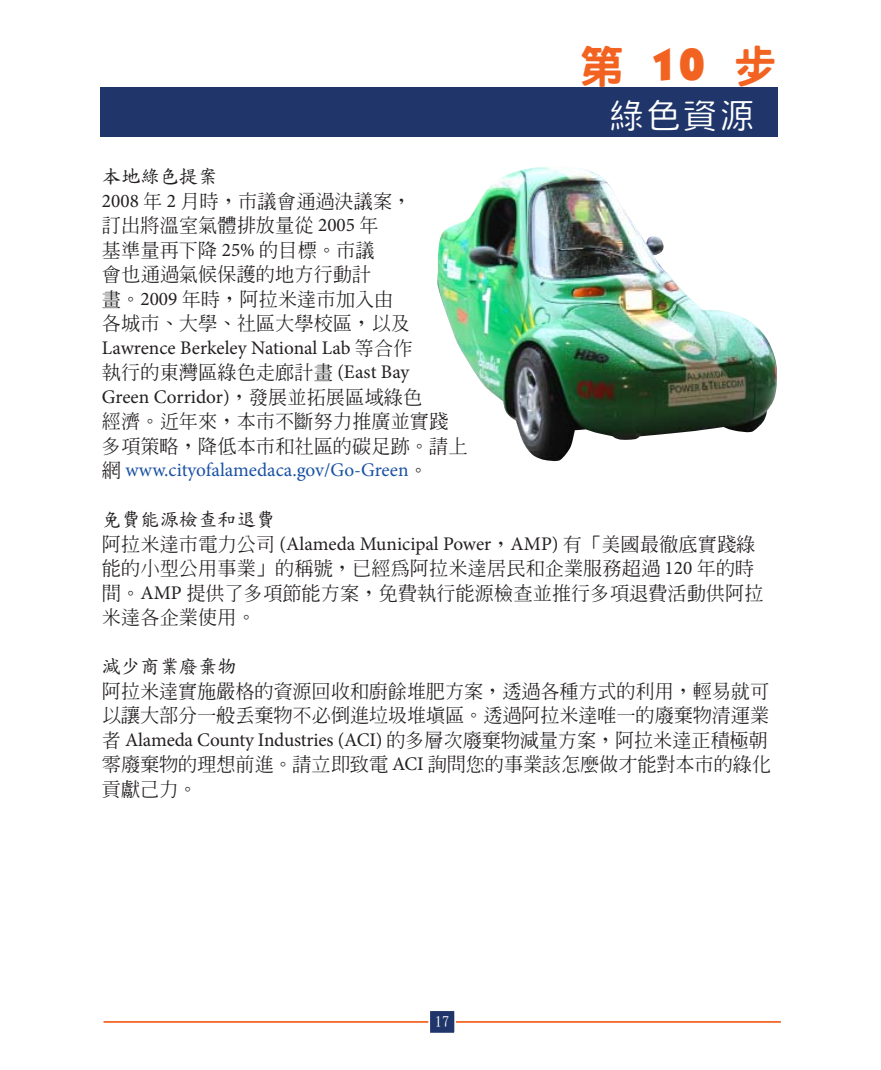
<style>
.page{position:relative;width:881px;height:1070px;background:#fff}
.page>*{position:absolute;margin:0;border:0;box-sizing:border-box;transform-origin:0 0}
.t1{font:800 45.5px "Han Wang Hei";color:#f26322}
.t2{font:300 35px "Han Wang Hei";color:#fff}
.t3{font:500 19.25px/24.5px "Han Wang Ming";color:#231f20}
.t4{font:19.25px "Minion Pro";letter-spacing:-.005em;color:#231f20}
.t5{font:19.25px "Minion Pro";color:#1a51a3}
.t6{font:19.25px "DF Kai Shu SB Estd BF";color:#231f20}
.t7{font:14px "DF Kai Shu SB Estd BF";color:#fff}
.s1{font-family:"Kabel IT Cby BT";font-weight:900}
.s2{font-family:"Minion Pro";font-weight:400}
.s3{font-family:"Han Wang Ming";font-weight:500}
.s4{font-family:"Han Wang Ming";font-weight:500;color:#231f20}
</style>
<div class="page">
<hr style="left:104px;top:1021px;width:677px;height:1px;background:#f26322">
<div style="left:429px;top:1010px;width:26px;height:23px;background:#20366a"></div>
<div style="left:428px;top:1009px;width:28px;height:25px;border:2px solid #fff"></div>
<div style="left:100px;top:88px;width:678px;height:49px;background:#20366a"></div>
<img style="left:437px;top:167px;width:340px;height:295px">
<h1 class="t1" style="left:578px;top:44px;width:201px">第 <span class="s1">10</span> 步</h1>
<h2 class="t2" style="left:609px;top:97px;width:147px">綠色資源</h2>
<p class="t6" style="left:102px;top:167px;width:117px">本地綠色提案</p>
<p class="t3" style="left:102px;top:188px;width:311px"><span class="s2">2008</span> 年 <span class="s2">2</span> 月時，市議會通過決議案，訂出將溫室氣體排放量從 <span class="s2">2005</span> 年<br>基準量再下降 <span class="s2">25%</span> 的目標。市議<br>會也通過氣候保護的地方行動計<br>畫。<span class="s2">2009</span> 年時，阿拉米達市加入由各城市、大學、社區大學校區，以及</p>
<p class="t4" style="left:102px;top:340px;width:312px">Lawrence Berkeley National Lab <span class="s3">等合作</span></p>
<p class="t3" style="left:102px;top:360px;width:309px">執行的東灣區綠色走廊計畫 <span class="s2">(East Bay</span></p>
<p class="t4" style="left:102px;top:389px;width:322px">Green Corridor)<span class="s3">，發展並拓展區域綠色</span></p>
<p class="t3" style="left:102px;top:409px;width:367px">經濟。近年來，本市不斷努力推廣並實踐多項策略，降低本市和社區的碳足跡。請上</p>
<p class="t5" style="left:102px;top:462px;width:327px"><span class="s4">網</span> www.cityofalamedaca.gov/Go-Green<span class="s4">。</span></p>
<p class="t6" style="left:102px;top:510px;width:175px">免費能源檢查和退費</p>
<p class="t4" style="left:102px;top:536px;width:655px"><span class="s3">阿拉米達市電力公司</span> (Alameda Municipal Power<span class="s3">，</span>AMP) <span class="s3">有「美國最徹底實踐綠</span></p>
<p class="t3" style="left:102px;top:556px;width:663px">能的小型公用事業」的稱號，已經為阿拉米達居民和企業服務超過 <span class="s2">120</span> 年的時間。<span class="s2">AMP</span> 提供了多項節能方案，免費執行能源檢查並推行多項退費活動供阿拉米達各企業使用。</p>
<p class="t6" style="left:102px;top:657px;width:136px">減少商業廢棄物</p>
<p class="t3" style="left:102px;top:678px;width:669px">阿拉米達實施嚴格的資源回收和廚餘堆肥方案，透過各種方式的利用，輕易就可以讓大部分一般丟棄物不必倒進垃圾堆填區。透過阿拉米達唯一的廢棄物清運業</p>
<p class="t4" style="left:102px;top:732px;width:667px"><span class="s3">者</span> Alameda County Industries (ACI) <span class="s3">的多層次廢棄物減量方案，阿拉米達正積極朝</span></p>
<p class="t3" style="left:102px;top:752px;width:670px">零廢棄物的理想前進。請立即致電 <span class="s2">ACI</span> 詢問您的事業該怎麼做才能對本市的綠化貢獻己力。</p>
<p class="t7" style="left:435px;top:1014px;width:15px">17</p>
</div>
